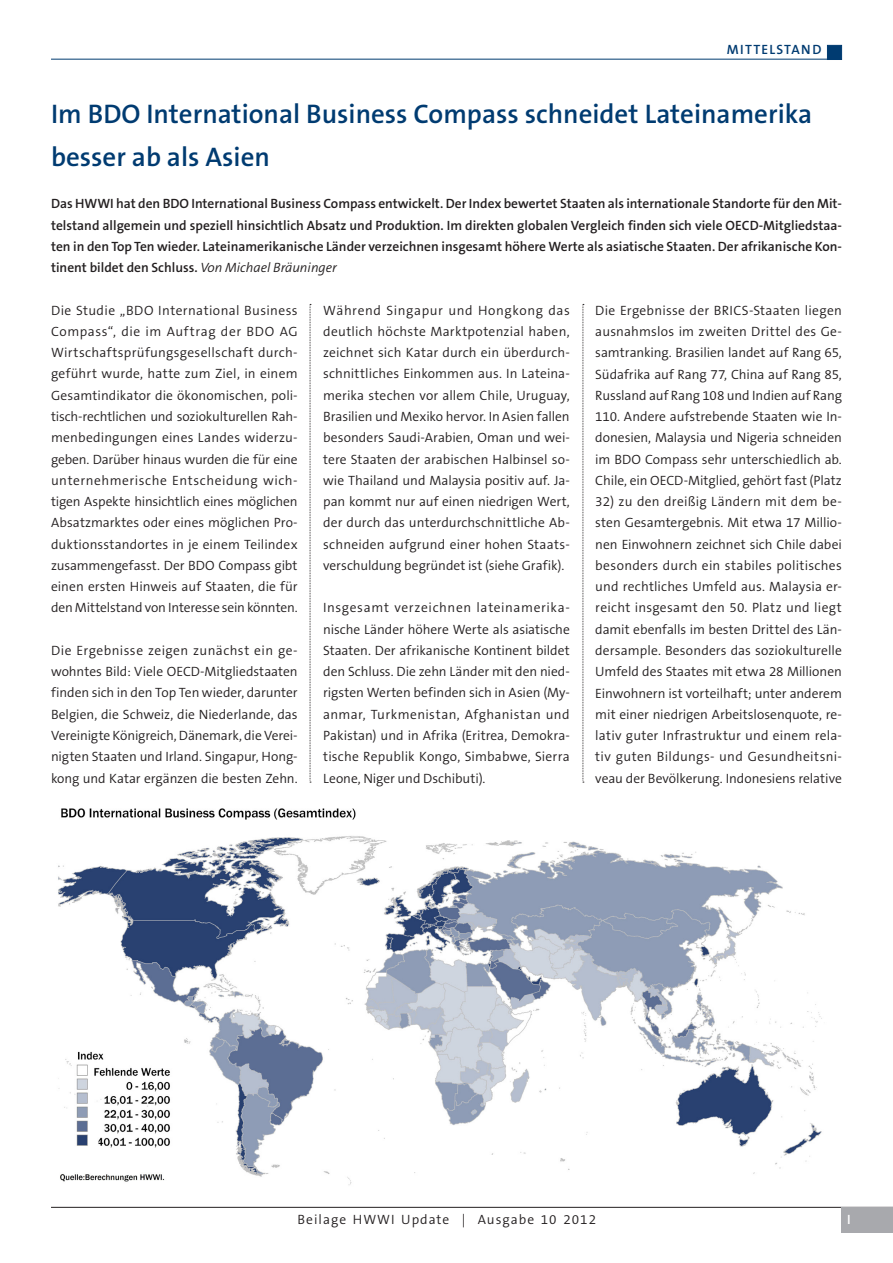
<style>
.page{position:relative;width:893px;height:1263px;background:#fff}
.page>*{position:absolute;margin:0;border:0;box-sizing:border-box;transform-origin:0 0}
.t1{font:600 27px/42.5px "The Sans B6";color:#003b71}
.t2{font:300 13.5px/21.3px "The Sans B4";color:#231f20;text-align:justify}
.t3{font:600 13.5px/21.3px "The Sans B6";color:#231f20;text-align:justify}
.t4{font:300 13.5px "The Sans B4";letter-spacing:.075em;color:#231f20}
.t5{font:600 13.5px "The Sans B6";letter-spacing:.1em;color:#003b71}
.t6{font:600 13.5px "The Sans B6";color:#fff}
.s1{font-family:"The Sans B4";font-weight:300;font-style:italic}
</style>
<div class="page">
<div style="left:827px;top:45px;width:15px;height:15px;background:#003b71;border:1px solid #003b71"></div>
<hr style="left:51px;top:1207px;width:842px;height:1px;background:#231f20">
<div style="left:842px;top:1208px;width:51px;height:25px;background:#a8a9ad"></div>
<hr style="left:51px;top:59px;width:791px;height:1px;background:#003b71">
<svg style="left:310px;top:304px;width:1px;height:479px"></svg>
<svg style="left:583px;top:304px;width:1px;height:479px"></svg>
<img style="left:58px;top:808px;width:764px;height:377px">
<p class="t5" style="left:727px;top:42px;width:96px">MITTELSTAND</p>
<h1 class="t1" style="left:51px;top:94px;width:763px">Im BDO International Business Compass schneidet Lateinamerika besser ab als Asien</h1>
<p class="t3" style="left:51px;top:194px;width:792px">Das HWWI hat den BDO International Business Compass entwickelt. Der Index bewertet Staaten als internationale Standorte für den Mit&shy;telstand allgemein und speziell hinsichtlich Absatz und Produktion. Im direkten globalen Vergleich finden sich viele OECD-Mitgliedstaa&shy;ten in den Top Ten wieder. Lateinamerikanische Länder verzeichnen insgesamt höhere Werte als asiatische Staaten. Der afrikanische Kon&shy;tinent bildet den Schluss. <span class="s1">Von Michael Bräuninger</span></p>
<p class="t2" style="left:51px;top:300px;width:248px">Die Studie „BDO International Business Compass“, die im Auftrag der BDO AG Wirtschaftsprüfungsgesellschaft durch&shy;geführt wurde, hatte zum Ziel, in einem Gesamtindikator die ökonomischen, poli&shy;tisch-rechtlichen und soziokulturellen Rah&shy;menbedingungen eines Landes widerzu&shy;geben. Darüber hinaus wurden die für eine unternehmerische Entscheidung wich&shy;tigen Aspekte hinsichtlich eines möglichen Absatzmarktes oder eines möglichen Pro&shy;duktionsstandortes in je einem Teilindex zusammengefasst. Der BDO Compass gibt einen ersten Hinweis auf Staaten, die für den Mittelstand von Interesse sein könnten.</p>
<p class="t2" style="left:51px;top:640px;width:248px">Die Ergebnisse zeigen zunächst ein ge&shy;wohntes Bild: Viele OECD-Mitgliedstaaten finden sich in den Top Ten wieder, darunter Belgien, die Schweiz, die Niederlande, das Vereinigte Königreich, Dänemark, die Verei&shy;nigten Staaten und Irland. Singapur, Hong&shy;kong und Katar ergänzen die besten Zehn.</p>
<p class="t2" style="left:323px;top:300px;width:248px">Während Singapur und Hongkong das deutlich höchste Marktpotenzial haben, zeichnet sich Katar durch ein überdurch&shy;schnittliches Einkommen aus. In Lateina&shy;merika stechen vor allem Chile, Uruguay, Brasilien und Mexiko hervor. In Asien fallen besonders Saudi-Arabien, Oman und wei&shy;tere Staaten der arabischen Halbinsel so&shy;wie Thailand und Malaysia positiv auf. Ja&shy;pan kommt nur auf einen niedrigen Wert, der durch das unterdurchschnittliche Ab&shy;schneiden aufgrund einer hohen Staats&shy;verschuldung begründet ist (siehe Grafik).</p>
<p class="t2" style="left:323px;top:598px;width:248px">Insgesamt verzeichnen lateinamerika&shy;nische Länder höhere Werte als asiatische Staaten. Der afrikanische Kontinent bildet den Schluss. Die zehn Länder mit den nied&shy;rigsten Werten befinden sich in Asien (My&shy;anmar, Turkmenistan, Afghanistan und Pakistan) und in Afrika (Eritrea, Demokra&shy;tische Republik Kongo, Simbabwe, Sierra Leone, Niger und Dschibuti).</p>
<p class="t2" style="left:595px;top:300px;width:248px">Die Ergebnisse der BRICS-Staaten liegen ausnahmslos im zweiten Drittel des Ge&shy;samtranking. Brasilien landet auf Rang 65, Südafrika auf Rang 77, China auf Rang 85, Russland auf Rang 108 und Indien auf Rang 110. Andere aufstrebende Staaten wie In&shy;donesien, Malaysia und Nigeria schneiden im BDO Compass sehr unterschiedlich ab.<br>Chile, ein OECD-Mitglied, gehört fast (Platz</p>
<p class="t2" style="left:595px;top:491px;width:248px">32) zu den dreißig Ländern mit dem be&shy;sten Gesamtergebnis. Mit etwa 17 Millio&shy;nen Einwohnern zeichnet sich Chile dabei besonders durch ein stabiles politisches und rechtliches Umfeld aus. Malaysia er&shy;reicht insgesamt den 50. Platz und liegt damit ebenfalls im besten Drittel des Län&shy;dersample. Besonders das soziokulturelle Umfeld des Staates mit etwa 28 Millionen Einwohnern ist vorteilhaft; unter anderem mit einer niedrigen Arbeitslosenquote, re&shy;lativ guter Infrastruktur und einem rela&shy;tiv guten Bildungs- und Gesundheitsni&shy;veau der Bevölkerung. Indonesiens relative</p>
<p class="t4" style="left:298px;top:1212px;width:300px">Beilage HWWI Update | Ausgabe 10 2012</p>
<p class="t6" style="left:847px;top:1212px;width:5px">I</p>
</div>
